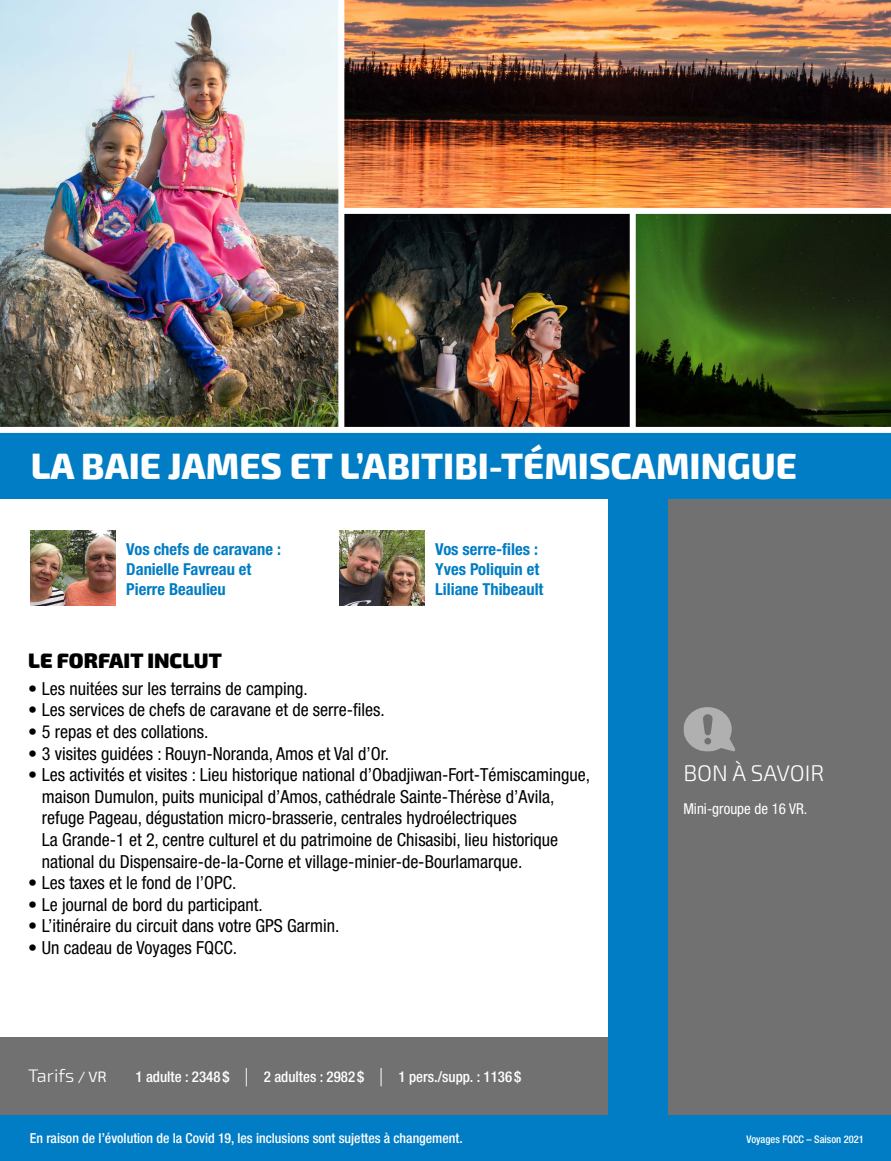
<style>
.page{position:relative;width:891px;height:1161px;background:#fff}
.page>*{position:absolute;margin:0;border:0;box-sizing:border-box;transform-origin:0 0}
.t1{font:800 36px "Exo 2";color:#fff}
.t2{font:300 22.5px "Exo 2";color:#fff}
.t3{font:900 21px "Exo 2";color:#000}
.t4{font:300 18.3px "Exo 2";color:#fff}
.t5{font:condensed 18px/21.6px "Helvetica Neue";color:#000}
.t6{font:700 condensed 16.5px/19.8px "Helvetica Neue";color:#007dc5}
.t7{font:condensed 15px "Helvetica Neue";color:#fff}
.t8{font:500 condensed 14.85px "Helvetica Neue";color:#fff}
.t9{font:500 condensed 13.8px "Helvetica Neue";color:#fff}
.t10{font:500 condensed 10.5px "Helvetica Neue";color:#fff}
.s1{font-weight:100;font-size:24.9px}
.s2{font-weight:400;font-size:14.85px}
</style>
<div class="page">
<img style="left:636px;top:214px;width:255px;height:213px">
<img style="left:344px;top:0;width:547px;height:208px">
<div style="left:668px;top:498px;width:223px;height:663px;background:#717171"></div>
<div style="left:0;top:1037px;width:609px;height:124px;background:#717171"></div>
<div style="left:609px;top:494px;width:59px;height:667px;background:#007dc5"></div>
<div style="left:0;top:1115px;width:891px;height:46px;background:#007dc5"></div>
<svg style="left:683px;top:707px;width:52px;height:45px"></svg>
<img style="left:344px;top:214px;width:286px;height:213px">
<img style="left:0;top:0;width:338px;height:427px">
<div style="left:0;top:430px;width:891px;height:68px;background:#007dc5"></div>
<div style="left:0;top:427px;width:891px;height:6px;background:#fff"></div>
<img style="left:31px;top:531px;width:85px;height:75px">
<img style="left:340px;top:531px;width:85px;height:75px">
<h1 class="t1" style="left:31px;top:445px;width:768px">LA BAIE JAMES ET L’ABITIBI-TÉMISCAMINGUE</h1>
<p class="t6" style="left:126px;top:539px;width:156px">Vos chefs de caravane :<br>Danielle Favreau et<br>Pierre Beaulieu</p>
<p class="t6" style="left:435px;top:539px;width:110px">Vos serre-files :<br>Yves Poliquin et<br>Liliane Thibeault</p>
<p class="t3" style="left:28px;top:648px;width:195px">LE FORFAIT INCLUT</p>
<p class="t5" style="left:28px;top:678px;width:281px">• Les nuitées sur les terrains de camping.</p>
<p class="t5" style="left:28px;top:699px;width:358px">• Les services de chefs de caravane et de serre-files.</p>
<p class="t5" style="left:28px;top:721px;width:182px">• 5 repas et des collations.</p>
<p class="t5" style="left:28px;top:742px;width:362px">• 3 visites guidées : Rouyn-Noranda, Amos et Val d’Or.</p>
<p class="t5" style="left:42px;top:764px;width:550px;text-indent:-14px">• Les activités et visites : Lieu historique national d’Obadjiwan-Fort-Témiscamingue, maison Dumulon, puits municipal d’Amos, cathédrale Sainte-Thérèse d’Avila, refuge Pageau, dégustation micro-brasserie, centrales hydroélectriques<br>La Grande-1 et 2, centre culturel et du patrimoine de Chisasibi, lieu historique national du Dispensaire-de-la-Corne et village-minier-de-Bourlamarque.</p>
<p class="t5" style="left:28px;top:872px;width:210px">• Les taxes et le fond de l’OPC.</p>
<p class="t5" style="left:28px;top:894px;width:236px">• Le journal de bord du participant.</p>
<p class="t5" style="left:28px;top:915px;width:313px">• L’itinéraire du circuit dans votre GPS Garmin.</p>
<p class="t5" style="left:28px;top:937px;width:210px">• Un cadeau de Voyages FQCC.</p>
<p class="t8" style="left:135px;top:1068px;width:250px">1 adulte : 2348 $ <span class="s1">|</span> 2 adultes : 2982 $ <span class="s1">|</span></p>
<p class="t4" style="left:28px;top:1065px;width:80px">Tarifs <span class="s2">/ VR</span></p>
<p class="t8" style="left:398px;top:1068px;width:124px">1 pers./supp. : 1136 $</p>
<p class="t9" style="left:30px;top:1130px;width:434px">En raison de l’évolution de la Covid 19, les inclusions sont sujettes à changement.</p>
<p class="t2" style="left:683px;top:760px;width:143px">BON À SAVOIR</p>
<p class="t7" style="left:683px;top:800px;width:126px">Mini-groupe de 16 VR.</p>
<p class="t10" style="left:747px;top:1133px;width:119px">Voyages FQCC – Saison 2021</p>
</div>
